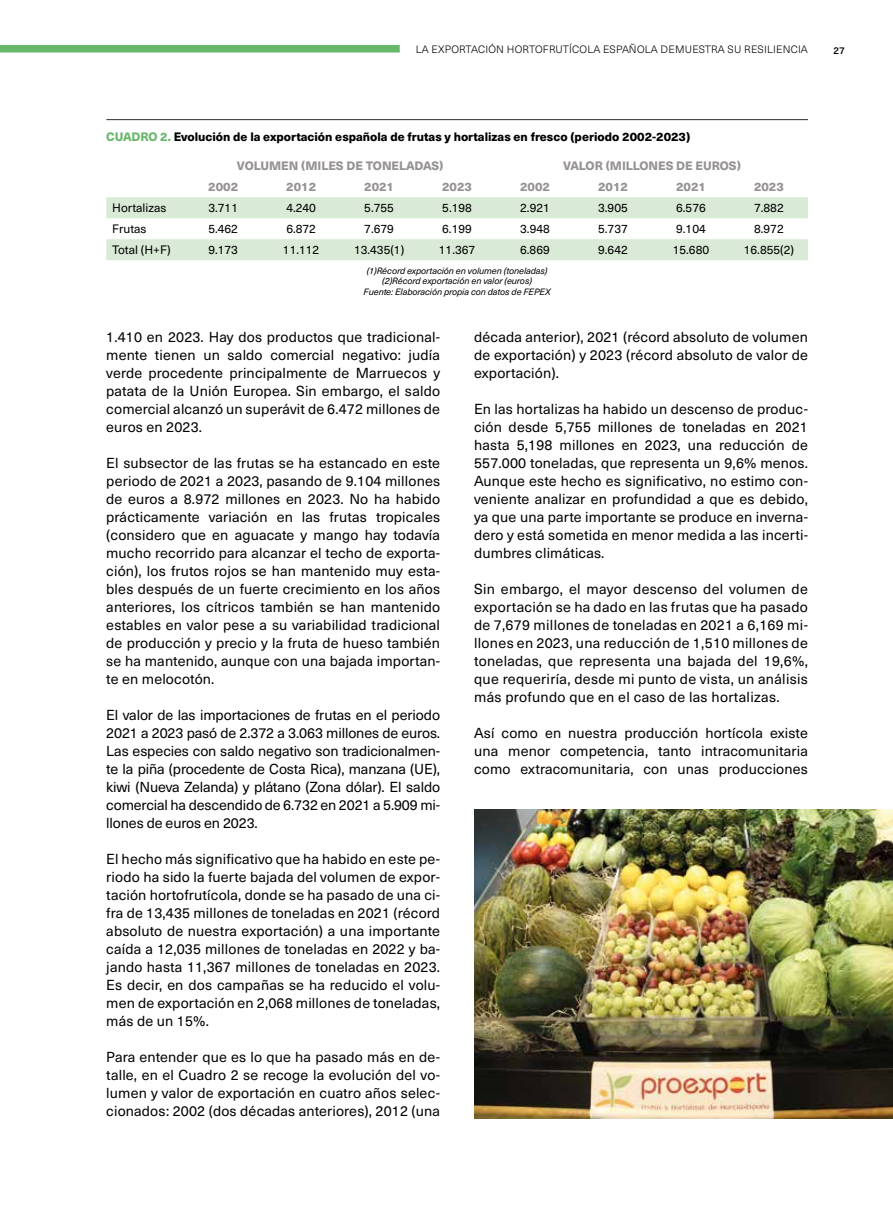
<style>
.page{position:relative;width:893px;height:1212px;background:#fff}
.page>*{position:absolute;margin:0;border:0;box-sizing:border-box;transform-origin:0 0}
.t1{font:14.25px/18px "Neue Haas Unica";letter-spacing:.01em;color:#000;text-align:justify}
.t2{font:12px "Neue Haas Unica";color:#000}
.t3{font:800 12px "Neue Haas Unica";color:#000}
.t4{font:800 12px "Neue Haas Unica";color:#969292}
.t5{font:300 10.5px "Neue Haas Unica";letter-spacing:.02em;color:#000}
.t6{font:500 9.75px "Neue Haas Unica";color:#000}
.t7{font:italic 9px/10.8px "Neue Haas Unica";letter-spacing:-.01em;color:#000;text-align:center}
.s1{color:#67b86b}
</style>
<div class="page">
<svg style="left:106px;top:197px;width:702px;height:63px;fill:#d9ebd6"></svg>
<hr style="left:106px;top:119px;width:702px;height:1px;background:#454444">
<img style="left:474px;top:809px;width:419px;height:310px">
<div style="left:0;top:45px;width:400px;height:8px;background:#67b86b"></div>
<p class="t5" style="left:416px;top:41px;width:394px">LA EXPORTACIÓN HORTOFRUTÍCOLA ESPAÑOLA DEMUESTRA SU RESILIENCIA</p>
<p class="t6" style="left:833px;top:43px;width:13px">27</p>
<p class="t3" style="left:106px;top:127px;width:585px"><span class="s1">CUADRO 2.</span> Evolución de la exportación española de frutas y hortalizas en fresco (periodo 2002-2023)</p>
<p class="t4" style="left:237px;top:157px;width:208px">VOLUMEN (MILES DE TONELADAS)</p>
<p class="t4" style="left:563px;top:157px;width:179px">VALOR (MILLONES DE EUROS)</p>
<p class="t4" style="left:208px;top:178px;width:31px">2002</p>
<p class="t4" style="left:286px;top:178px;width:31px">2012</p>
<p class="t4" style="left:364px;top:178px;width:31px">2021</p>
<p class="t4" style="left:442px;top:178px;width:31px">2023</p>
<p class="t4" style="left:520px;top:178px;width:31px">2002</p>
<p class="t4" style="left:598px;top:178px;width:31px">2012</p>
<p class="t4" style="left:676px;top:178px;width:31px">2021</p>
<p class="t4" style="left:754px;top:178px;width:31px">2023</p>
<p class="t2" style="left:112px;top:199px;width:56px">Hortalizas</p>
<p class="t2" style="left:208px;top:199px;width:31px">3.711</p>
<p class="t2" style="left:286px;top:199px;width:31px">4.240</p>
<p class="t2" style="left:364px;top:199px;width:31px">5.755</p>
<p class="t2" style="left:442px;top:199px;width:31px">5.198</p>
<p class="t2" style="left:520px;top:199px;width:31px">2.921</p>
<p class="t2" style="left:598px;top:199px;width:31px">3.905</p>
<p class="t2" style="left:676px;top:199px;width:31px">6.576</p>
<p class="t2" style="left:754px;top:199px;width:31px">7.882</p>
<p class="t2" style="left:112px;top:220px;width:36px">Frutas</p>
<p class="t2" style="left:208px;top:220px;width:31px">5.462</p>
<p class="t2" style="left:286px;top:220px;width:31px">6.872</p>
<p class="t2" style="left:364px;top:220px;width:31px">7.679</p>
<p class="t2" style="left:442px;top:220px;width:31px">6.199</p>
<p class="t2" style="left:520px;top:220px;width:31px">3.948</p>
<p class="t2" style="left:598px;top:220px;width:31px">5.737</p>
<p class="t2" style="left:676px;top:220px;width:31px">9.104</p>
<p class="t2" style="left:754px;top:220px;width:31px">8.972</p>
<p class="t2" style="left:112px;top:241px;width:60px">Total (H+F)</p>
<p class="t2" style="left:208px;top:241px;width:31px">9.173</p>
<p class="t2" style="left:283px;top:241px;width:38px">11.112</p>
<p class="t2" style="left:354px;top:241px;width:52px">13.435(1)</p>
<p class="t2" style="left:439px;top:241px;width:38px">11.367</p>
<p class="t2" style="left:520px;top:241px;width:31px">6.869</p>
<p class="t2" style="left:598px;top:241px;width:31px">9.642</p>
<p class="t2" style="left:673px;top:241px;width:38px">15.680</p>
<p class="t2" style="left:744px;top:241px;width:52px">16.855(2)</p>
<p class="t7" style="left:364px;top:264px;width:188px">(1)Récord exportación en volumen (toneladas) (2)Récord exportación en valor (euros)<br>Fuente: Elaboración propia con datos de FEPEX</p>
<p class="t1" style="left:106px;top:327px;width:335px">1.410 en 2023. Hay dos productos que tradicional&shy;mente tienen un saldo comercial negativo: judía verde procedente principalmente de Marruecos y patata de la Unión Europea. Sin embargo, el saldo comercial alcanzó un superávit de 6.472 millones de euros en 2023.</p>
<p class="t1" style="left:106px;top:453px;width:335px">El subsector de las frutas se ha estancado en este periodo de 2021 a 2023, pasando de 9.104 millones de euros a 8.972 millones en 2023. No ha habido prácticamente variación en las frutas tropicales (considero que en aguacate y mango hay todavía mucho recorrido para alcanzar el techo de exporta&shy;ción), los frutos rojos se han mantenido muy esta&shy;bles después de un fuerte crecimiento en los años anteriores, los cítricos también se han mantenido estables en valor pese a su variabilidad tradicional de producción y precio y la fruta de hueso también se ha mantenido, aunque con una bajada importan&shy;te en melocotón.</p>
<p class="t1" style="left:106px;top:705px;width:335px">El valor de las importaciones de frutas en el periodo 2021 a 2023 pasó de 2.372 a 3.063 millones de euros.<br>Las especies con saldo negativo son tradicionalmen&shy;te la piña (procedente de Costa Rica), manzana (UE), kiwi (Nueva Zelanda) y plátano (Zona dólar). El saldo comercial ha descendido de 6.732 en 2021 a 5.909 mi&shy;llones de euros en 2023.</p>
<p class="t1" style="left:106px;top:849px;width:335px">El hecho más significativo que ha habido en este pe&shy;riodo ha sido la fuerte bajada del volumen de expor&shy;tación hortofrutícola, donde se ha pasado de una ci&shy;fra de 13,435 millones de toneladas en 2021 (récord absoluto de nuestra exportación) a una importante caída a 12,035 millones de toneladas en 2022 y ba&shy;jando hasta 11,367 millones de toneladas en 2023.<br>Es decir, en dos campañas se ha reducido el volu&shy;men de exportación en 2,068 millones de toneladas, más de un 15%.</p>
<p class="t1" style="left:106px;top:1047px;width:335px">Para entender que es lo que ha pasado más en de&shy;talle, en el Cuadro 2 se recoge la evolución del vo&shy;lumen y valor de exportación en cuatro años selec&shy;cionados: 2002 (dos décadas anteriores), 2012 (una</p>
<p class="t1" style="left:474px;top:327px;width:335px">década anterior), 2021 (récord absoluto de volumen de exportación) y 2023 (récord absoluto de valor de exportación).</p>
<p class="t1" style="left:474px;top:399px;width:335px">En las hortalizas ha habido un descenso de produc&shy;ción desde 5,755 millones de toneladas en 2021 hasta 5,198 millones en 2023, una reducción de 557.000 toneladas, que representa un 9,6% menos.<br>Aunque este hecho es significativo, no estimo con&shy;veniente analizar en profundidad a que es debido, ya que una parte importante se produce en inverna&shy;dero y está sometida en menor medida a las incerti&shy;dumbres climáticas.</p>
<p class="t1" style="left:474px;top:579px;width:335px">Sin embargo, el mayor descenso del volumen de exportación se ha dado en las frutas que ha pasado de 7,679 millones de toneladas en 2021 a 6,169 mi&shy;llones en 2023, una reducción de 1,510 millones de toneladas, que representa una bajada del 19,6%, que requeriría, desde mi punto de vista, un análisis más profundo que en el caso de las hortalizas.</p>
<p class="t1" style="left:474px;top:723px;width:335px">Así como en nuestra producción hortícola existe una menor competencia, tanto intracomunitaria como extracomunitaria, con unas producciones</p>
</div>
